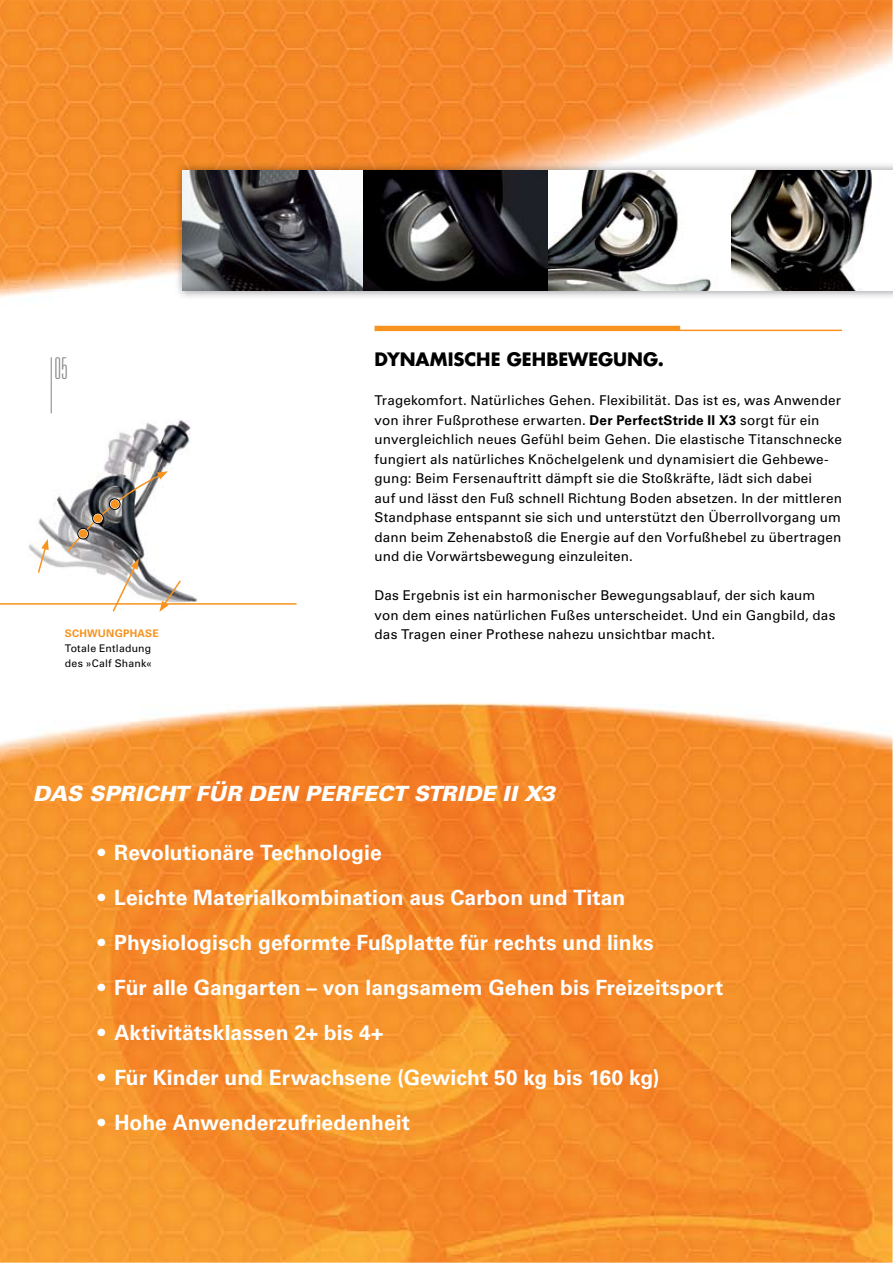
<style>
.page{position:relative;width:893px;height:1263px;background:#fff}
.page>*{position:absolute;margin:0;border:0;box-sizing:border-box;transform-origin:0 0}
.t1{font:100 ultra-condensed 30px "Univers LT Std";color:#808285}
.t2{font:700 21px "Univers LT Std";letter-spacing:.005em;color:#fff}
.t3{font:italic 900 21px "Univers LT Std";letter-spacing:.005em;color:#fff}
.t4{font:700 18px "Futura Std";color:#000}
.t5{font:13.5px/19.5px "Univers LT Std";letter-spacing:.01em;color:#000}
.t6{font:10.5px/15px "Univers LT Std";letter-spacing:.02em;color:#000}
.t7{font:700 10.5px "Univers LT Std";letter-spacing:.025em;color:#f7931e}
.s1{font-weight:700}
</style>
<div class="page">
<img style="left:0;top:0;width:892px;height:1263px">
<img style="left:175px;top:162px;width:718px;height:137px">
<img style="left:183px;top:170px;width:710px;height:120px">
<div style="left:0;top:612px;width:121px;height:80px;background:#fff"></div>
<hr style="left:375px;top:330px;width:467px;height:1px;background:#f7931e">
<hr style="left:375px;top:326px;width:305px;height:4px;background:#f7931e">
<img style="left:20px;top:388px;width:193px;height:252px">
<svg style="left:66px;top:471px;width:102px;height:82px"></svg>
<div style="left:92px;top:513px;width:11px;height:11px;border:1px solid #000;border-radius:50%"></div>
<div style="left:94px;top:514px;width:8px;height:9px;background:#f7931e;border-radius:50%"></div>
<div style="left:109px;top:499px;width:11px;height:11px;border:1px solid #000;border-radius:50%"></div>
<div style="left:111px;top:500px;width:8px;height:8px;background:#f7931e;border-radius:50%"></div>
<div style="left:78px;top:528px;width:11px;height:11px;border:1px solid #000;border-radius:50%"></div>
<div style="left:79px;top:529px;width:8px;height:9px;background:#f7931e;border-radius:50%"></div>
<svg style="left:159px;top:579px;width:23px;height:33px"></svg>
<svg style="left:37px;top:539px;width:12px;height:35px"></svg>
<svg style="left:111px;top:559px;width:28px;height:54px"></svg>
<hr style="left:51px;top:357px;width:1px;height:56px;background:#808285">
<hr style="left:0;top:603px;width:297px;height:2px;background:#f7931e">
<h1 class="t1" style="left:55px;top:353px;width:15px">05</h1>
<p class="t7" style="left:65px;top:627px;width:96px">Schwungphase</p>
<p class="t6" style="left:65px;top:640px;width:89px">Totale Entladung des »Calf Shank«</p>
<h3 class="t4" style="left:375px;top:347px;width:291px">DYNAMISCHE GEHBEWEGUNG.</h3>
<p class="t5" style="left:375px;top:391px;width:469px">Tragekomfort. Natürliches Gehen. Flexibilität. Das ist es, was Anwender von ihrer Fußprothese erwarten. <span class="s1">Der PerfectStride II X3</span> sorgt für ein unvergleichlich neues Gefühl beim Gehen. Die elastische Titanschnecke fungiert als natürliches Knöchelgelenk und dynamisiert die Gehbewe&shy;gung: Beim Fersenauftritt dämpft sie die Stoßkräfte, lädt sich dabei<br>auf und lässt den Fuß schnell Richtung Boden absetzen. I n der mittleren Standphase entspannt sie sich und unterstützt den Überrollvorgang um dann beim Zehenabstoß die Energie auf den Vorfußhebel zu übertragen und die Vorwärtsbewegung einzuleiten.</p>
<p class="t5" style="left:375px;top:585px;width:462px">Das Ergebnis ist ein harmonischer Bewegungsablauf, der sich kaum von dem eines natürlichen Fußes unterscheidet. Und ein Gangbild, das das Tragen einer Prothese nahezu unsichtbar macht.</p>
<h2 class="t3" style="left:33px;top:780px;width:438px">DAS SPRICHT FÜR DEN PERFECT STRIDE</h2>
<h2 class="t3" style="left:503px;top:780px;width:54px">II X3</h2>
<h2 class="t2" style="left:98px;top:841px;width:285px">• Revolutionäre Technologie</h2>
<h2 class="t2" style="left:98px;top:886px;width:529px">• Leichte Materialkombination aus Carbon und Titan</h2>
<h2 class="t2" style="left:98px;top:931px;width:557px">• Physiologisch geformte Fußplatte für rechts und links</h2>
<h2 class="t2" style="left:98px;top:976px;width:627px">• Für alle Gangarten – von langsamem Gehen bis Freizeitsport</h2>
<h2 class="t2" style="left:98px;top:1021px;width:287px">• Aktivitätsklassen 2+ bis 4+</h2>
<h2 class="t2" style="left:98px;top:1066px;width:563px">• Für Kinder und Erwachsene (Gewicht 50 kg bis 160 kg)</h2>
<h2 class="t2" style="left:98px;top:1111px;width:314px">• Hohe Anwenderzufriedenheit</h2>
</div>
